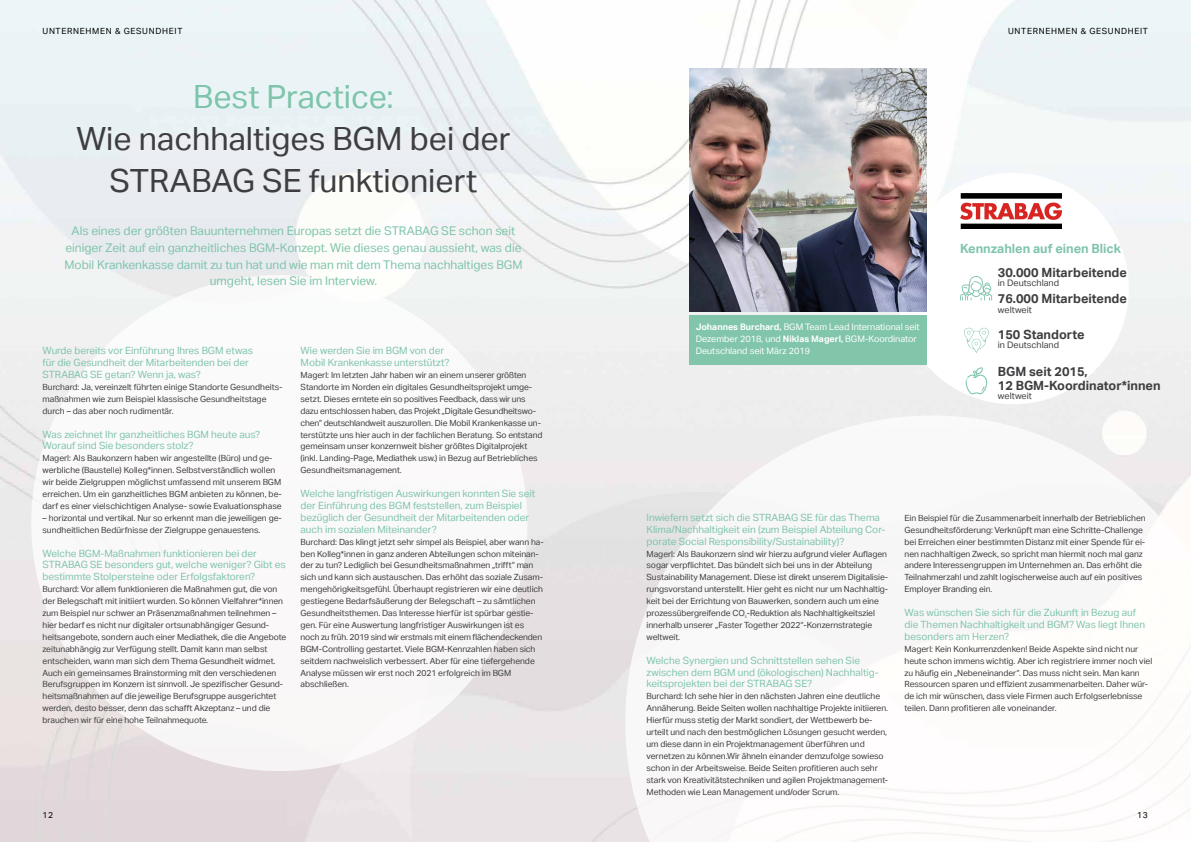
<style>
.page{position:relative;width:1191px;height:842px;background:#fff}
.page>*{position:absolute;margin:0;border:0;box-sizing:border-box;transform-origin:0 0}
.t1{font:32px/42px "Aktiv Grotesk";color:#3e3d40;text-align:center}
.t2{font:32px "Aktiv Grotesk";color:#7ec4aa}
.t3{font:700 12.7px/26.6px "Aktiv Grotesk";color:#3e3d40}
.t4{font:700 12.7px "Aktiv Grotesk";color:#7ec4aa}
.t5{font:12px/16.8px "Aktiv Grotesk";color:#7ec4aa;text-align:center}
.t6{font:10px/11.9px "Aktiv Grotesk";color:#7ec4aa}
.t7{font:9px/11.9px "Aktiv Grotesk";color:#fff}
.t8{font:9px "Aktiv Grotesk";color:#3e3d40}
.t9{font:8.5px/11.9px "Aktiv Grotesk";letter-spacing:-.005em;color:#3e3d40}
.t10{font:8.5px "Aktiv Grotesk";letter-spacing:.08em;color:#000}
.s1{font-weight:700}
</style>
<div class="page">
<img style="left:0;top:0;width:1191px;height:842px">
<div style="left:31px;top:275px;width:496px;height:496px;background:#fff;border-radius:50%"></div>
<svg style="left:625px;top:415px;width:566px;height:427px"></svg>
<div style="left:897px;top:173px;width:231px;height:231px;background:#fff;border-radius:50%"></div>
<img style="left:960px;top:193px;width:101px;height:35px">
<div style="left:689px;top:316px;width:237px;height:49px;background:#81c5ab"></div>
<img style="left:689px;top:69px;width:237px;height:243px">
<svg style="left:964px;top:327px;width:25px;height:26px"></svg>
<svg style="left:965px;top:367px;width:22px;height:27px"></svg>
<svg style="left:960px;top:276px;width:32px;height:24px"></svg>
<p class="t10" style="left:43px;top:26px;width:141px">UNTERNEHMEN &amp; GESUNDHEIT</p>
<p class="t10" style="left:1008px;top:26px;width:141px">UNTERNEHMEN &amp; GESUNDHEIT</p>
<h1 class="t2" style="left:193px;top:78px;width:202px">Best Practice:</h1>
<h1 class="t1" style="left:76px;top:118px;width:435px">Wie nachhaltiges BGM bei der<br>STRABAG SE funktioniert</h1>
<p class="t5" style="left:64px;top:222px;width:460px">Als eines der größten Bauunternehmen Europas setzt die STRABAG SE schon seit einiger Zeit auf ein ganzheitliches BGM-Konzept. Wie dieses genau aussieht, was die Mobil Krankenkasse damit zu tun hat und wie man mit dem Thema nachhaltiges BGM umgeht, lesen Sie im Interview.</p>
<h2 class="t4" style="left:960px;top:241px;width:162px">Kennzahlen auf einen Blick</h2>
<p class="t8" style="left:998px;top:277px;width:63px">in Deutschland</p>
<p class="t8" style="left:998px;top:304px;width:35px">weltweit</p>
<h2 class="t3" style="left:998px;top:259px;width:131px">30.000 Mitarbeitende<br>76.000 Mitarbeitende</h2>
<p class="t8" style="left:998px;top:339px;width:63px">in Deutschland</p>
<p class="t7" style="left:695px;top:321px;width:225px"><span class="s1">Johannes Burchard,</span> BGM Team Lead International seit<br>Dezember 2018, und <span class="s1">Niklas Magerl,</span> BGM-Koordinator</p>
<h2 class="t3" style="left:998px;top:321px;width:88px">150 Standorte</h2>
<p class="t6" style="left:43px;top:345px;width:212px">Wurde bereits vor Einführung Ihres BGM etwas</p>
<p class="t7" style="left:695px;top:345px;width:116px">Deutschland seit März 2019</p>
<p class="t6" style="left:43px;top:357px;width:208px">für die Gesundheit der Mitarbeitenden bei der<br>STRABAG SE getan? Wenn ja, was?</p>
<p class="t9" style="left:43px;top:381px;width:241px">Burchard: Ja, vereinzelt führten einige Standorte Gesundheits&shy;maßnahmen wie zum Beispiel klassische Gesundheitstage durch – das aber noch rudimentär.</p>
<p class="t6" style="left:43px;top:428px;width:219px">Was zeichnet Ihr ganzheitliches BGM heute aus?<br>Worauf sind Sie besonders stolz?</p>
<p class="t9" style="left:43px;top:452px;width:241px">Magerl: Als Baukonzern haben wir angestellte (Büro) und ge&shy;werbliche (Baustelle) Kolleg*innen. Selbstverständlich wollen wir beide Zielgruppen möglichst umfassend mit unserem BGM erreichen. Um ein ganzheitliches BGM anbieten zu können, be&shy;darf es einer vielschichtigen Analyse- sowie Evaluationsphase</p>
<p class="t9" style="left:43px;top:512px;width:241px">– horizontal und vertikal. Nur so erkennt man die jeweiligen ge&shy;sundheitlichen Bedürfnisse der Zielgruppe genauestens.</p>
<p class="t6" style="left:43px;top:547px;width:245px">Welche BGM-Maßnahmen funktionieren bei der<br>STRABAG SE besonders gut, welche weniger? Gibt es bestimmte Stolpersteine oder Erfolgsfaktoren?</p>
<p class="t9" style="left:43px;top:583px;width:245px">Burchard: Vor allem funktionieren die Maßnahmen gut, die von der Belegschaft mit initiiert wurden. So können Vielfahrer*innen zum Beispiel nur schwer an Präsenzmaßnahmen teilnehmen – hier bedarf es nicht nur digitaler ortsunabhängiger Gesund&shy;heitsangebote, sondern auch einer Mediathek, die die Angebote zeitunabhängig zur Verfügung stellt. Damit kann man selbst entscheiden, wann man sich dem Thema Gesundheit widmet.<br>Auch ein gemeinsames Brainstorming mit den verschiedenen Berufsgruppen im Konzern ist sinnvoll. Je spezifischer Gesund&shy;heitsmaßnahmen auf die jeweilige Berufsgruppe ausgerichtet werden, desto besser, denn das schafft Akzeptanz – und die brauchen wir für eine hohe Teilnahmequote.</p>
<p class="t6" style="left:300px;top:345px;width:150px">Wie werden Sie im BGM von der<br>Mobil Krankenkasse unterstützt?</p>
<p class="t9" style="left:300px;top:369px;width:243px">Magerl: Im letzten Jahr haben wir an einem unserer größten Standorte im Norden ein digitales Gesundheitsprojekt umge&shy;setzt. Dieses erntete ein so positives Feedback, dass wir uns dazu entschlossen haben, das Projekt „Digitale Gesundheitswo&shy;chen” deutschlandweit auszurollen. Die Mobil Krankenkasse un&shy;terstützte uns hier auch in der fachlichen Beratung. So entstand gemeinsam unser konzernweit bisher größtes Digitalprojekt (inkl. Landing-Page, Mediathek usw.) in Bezug auf Betriebliches Gesundheitsmanagement.</p>
<p class="t6" style="left:300px;top:487px;width:236px">Welche langfristigen Auswirkungen konnten Sie seit der Einführung des BGM feststellen, zum Beispiel bezüglich der Gesundheit der Mitarbeitenden oder auch im sozialen Miteinander?</p>
<p class="t9" style="left:300px;top:536px;width:245px">Burchard: Das klingt jetzt sehr simpel als Beispiel, aber wann ha&shy;ben Kolleg*innen in ganz anderen Abteilungen schon miteinan&shy;der zu tun? Lediglich bei Gesundheitsmaßnahmen „trifft“ man sich und kann sich austauschen. Das erhöht das soziale Zusam&shy;mengehörigkeitsgefühl. Überhaupt registrieren wir eine deutlich gestiegene Bedarfsäußerung der Belegschaft – zu sämtlichen Gesundheitsthemen. Das Interesse hierfür ist spürbar gestie&shy;gen. Für eine Auswertung langfristiger Auswirkungen ist es noch zu früh. 2019 sind wir erstmals mit einem flächendeckenden BGM-Controlling gestartet. Viele BGM-Kennzahlen haben sich seitdem nachweislich verbessert. Aber für eine tiefergehende Analyse müssen wir erst noch 2021 erfolgreich im BGM abschließen.</p>
<h2 class="t3" style="left:998px;top:365px;width:164px;line-height:13.6px">BGM seit 2015,<br>12 BGM-Koordinator*innen</h2>
<p class="t8" style="left:998px;top:390px;width:35px">weltweit</p>
<p class="t6" style="left:646px;top:511px;width:240px">Inwiefern setzt sich die STRABAG SE für das Thema<br>Klima/Nachhaltigkeit ein (zum Beispiel Abteilung Cor&shy;porate Social Responsibility/Sustainability)?</p>
<p class="t9" style="left:646px;top:547px;width:243px">Magerl: Als Baukonzern sind wir hierzu aufgrund vieler Auflagen sogar verpflichtet. Das bündelt sich bei uns in der Abteilung Sustainability Management. Diese ist direkt unserem Digitalisie&shy;rungsvorstand unterstellt. Hier geht es nicht nur um Nachhaltig&shy;keit bei der Errichtung von Bauwerken, sondern auch um eine prozessübergreifende CO<sub>²</sub>-Reduktion als Nachhaltigkeitsziel innerhalb unserer „Faster Together 2022“-Konzernstrategie weltweit.</p>
<p class="t6" style="left:646px;top:654px;width:233px">Welche Synergien und Schnittstellen sehen Sie zwischen dem BGM und (ökologischen) Nachhaltig&shy;keitsprojekten bei der STRABAG SE?</p>
<p class="t9" style="left:646px;top:690px;width:243px">Burchard: Ich sehe hier in den nächsten Jahren eine deutliche Annäherung. Beide Seiten wollen nachhaltige Projekte initiieren.<br>Hierfür muss stetig der Markt sondiert, der Wettbewerb be&shy;urteilt und nach den bestmöglichen Lösungen gesucht werden, um diese dann in ein Projektmanagement überführen und vernetzen zu können.Wir ähneln einander demzufolge sowieso schon in der Arbeitsweise. Beide Seiten profitieren auch sehr stark von Kreativitätstechniken und agilen Projektmanagement-Methoden wie Lean Management und/oder Scrum.</p>
<p class="t9" style="left:904px;top:512px;width:243px">Ein Beispiel für die Zusammenarbeit innerhalb der Betrieblichen Gesundheitsförderung: Verknüpft man eine Schritte-Challenge bei Erreichen einer bestimmten Distanz mit einer Spende für ei&shy;nen nachhaltigen Zweck, so spricht man hiermit noch mal ganz andere Interessengruppen im Unternehmen an. Das erhöht die Teilnahmerzahl und zahlt logischerweise auch auf ein positives Employer Branding ein.</p>
<p class="t6" style="left:904px;top:606px;width:242px">Was wünschen Sie sich für die Zukunft in Bezug auf die Themen Nachhaltigkeit und BGM? Was liegt Ihnen besonders am Herzen?</p>
<p class="t9" style="left:904px;top:643px;width:249px">Magerl: Kein Konkurrenzdenken! Beide Aspekte sind nicht nur heute schon immens wichtig. Aber ich registriere immer noch viel zu häufig ein „Nebeneinander“. Das muss nicht sein. Man kann Ressourcen sparen und effizient zusammenarbeiten. Daher wür&shy;de ich mir wünschen, dass viele Firmen auch Erfolgserlebnisse teilen. Dann profitieren alle voneinander.</p>
<p class="t10" style="left:43px;top:810px;width:12px">12</p>
<p class="t10" style="left:1137px;top:810px;width:12px">13</p>
</div>
